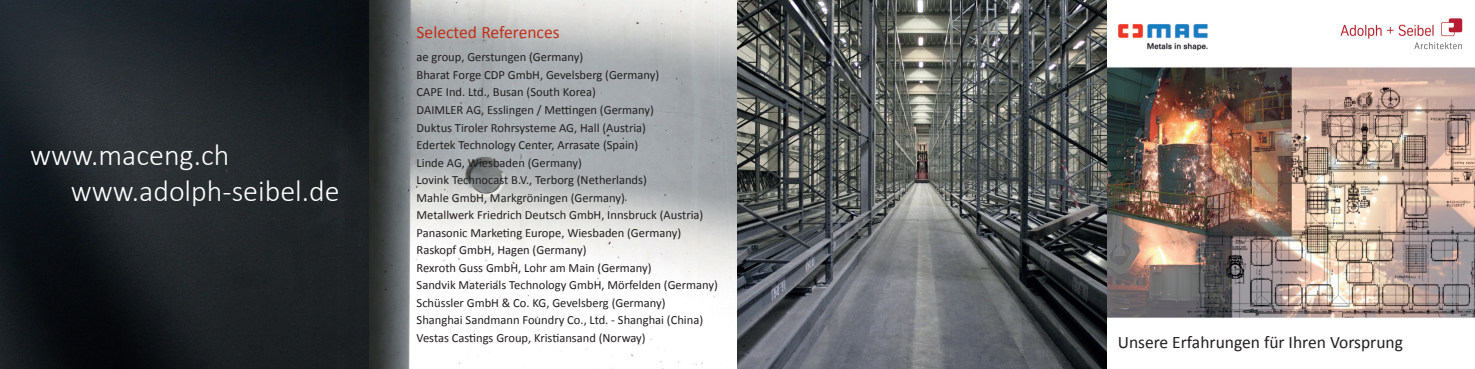
<style>
.page{position:relative;width:1475px;height:369px;background:#fff}
.page>*{position:absolute;margin:0;border:0;box-sizing:border-box;transform-origin:0 0}
.t1{font:300 30px/36px "Calibri";color:#fff}
.t2{font:17.5px "Calibri";color:#231f20}
.t3{font:17.5px "Calibri";color:#c03019}
.t4{font:12.5px/17.5px "Calibri";color:#231f20}
</style>
<div class="page">
<img style="left:0;top:0;width:1106px;height:369px">
<img style="left:1106px;top:8px;width:368px;height:314px">
<h1 class="t1" style="left:71px;top:136px;width:270px;text-indent:-41px">www.maceng.ch www.adolph-seibel.de</h1>
<h2 class="t3" style="left:416px;top:21px;width:144px">Selected References</h2>
<p class="t4" style="left:416px;top:48px;width:303px">ae group, Gerstungen (Germany)<br>Bharat Forge CDP GmbH, Gevelsberg (Germany)<br>CAPE Ind. Ltd., Busan (South Korea)<br>DAIMLER AG, Esslingen / Mettingen (Germany)<br>Duktus Tiroler Rohrsysteme AG, Hall (Austria)<br>Edertek Technology Center, Arrasate (Spain)<br>Linde AG, Wiesbaden (Germany)<br>Lovink Technocast B.V., Terborg (Netherlands)<br>Mahle GmbH, Markgröningen (Germany)<br>Metallwerk Friedrich Deutsch GmbH, Innsbruck (Austria)<br>Panasonic Marketing Europe, Wiesbaden (Germany)<br>Raskopf GmbH, Hagen (Germany)<br>Rexroth Guss GmbH, Lohr am Main (Germany)<br>Sandvik Materials Technology GmbH, Mörfelden (Germany)<br>Schüssler GmbH &amp; Co. KG, Gevelsberg (Germany)<br>Shanghai Sandmann Foundry Co., Ltd. - Shanghai (China)<br>Vestas Castings Group, Kristiansand (Norway)</p>
<h2 class="t2" style="left:1117px;top:330px;width:287px">Unsere Erfahrungen für Ihren Vorsprung</h2>
</div>
